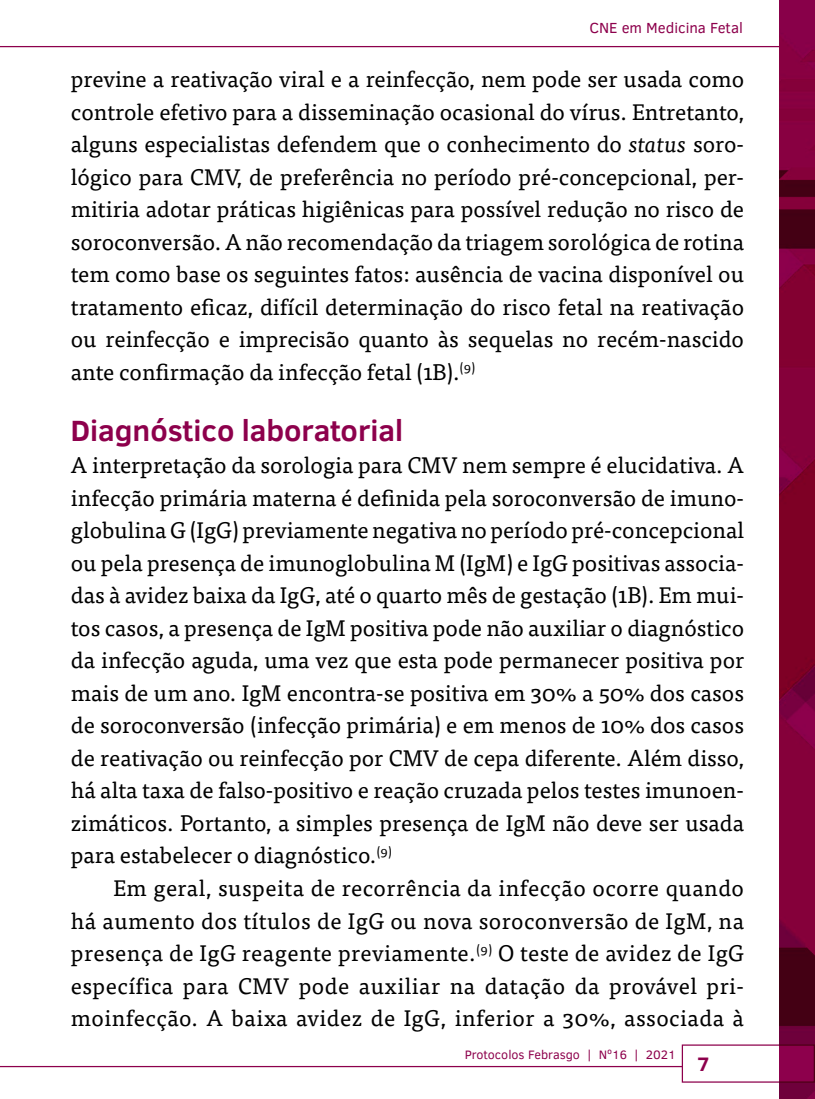
<style>
.page{position:relative;width:815px;height:1099px;background:#fff}
.page>*{position:absolute;margin:0;border:0;box-sizing:border-box;transform-origin:0 0}
.t1{font:700 30px "Clear Sans";color:#8d004c}
.t2{font:22.5px/32.5px "Tisa Pro";color:#000;text-align:justify}
.t3{font:700 20px "Clear Sans";color:#8d004c}
.t4{font:15px "Clear Sans";color:#8d004c}
.t5{font:12.5px "Clear Sans";color:#8d004c}
.s1{font-style:italic}
</style>
<div class="page">
<hr style="left:0;top:1065px;width:815px;height:2px;background:#8d004c">
<hr style="left:0;top:46px;width:815px;height:1px;background:#8d004c">
<div style="left:682px;top:1045px;width:132px;height:36px;background:#fff"></div>
<svg style="left:780px;top:0;width:35px;height:1098px;background:#7a0033"></svg>
<p class="t4" style="left:589px;top:18px;width:155px">CNE em Medicina Fetal</p>
<p class="t2" style="left:71px;top:62px;width:675px">previne a reativação viral e a reinfecção, nem pode ser usada como controle efetivo para a disseminação ocasional do vírus. Entretanto, alguns especialistas defendem que o conhecimento do <span class="s1">status</span> soro&shy;lógico para CMV, de preferência no período pré-concepcional, per&shy;mitiria adotar práticas higiênicas para possível redução no risco de soroconversão. A não recomendação da triagem sorológica de rotina tem como base os seguintes fatos: ausência de vacina disponível ou tratamento eficaz, difícil determinação do risco fetal na reativação ou reinfecção e imprecisão quanto às sequelas no recém-nascido ante confirmação da infecção fetal (1B).<sup>(9)</sup></p>
<h1 class="t1" style="left:71px;top:408px;width:334px">Diagnóstico laboratorial</h1>
<p class="t2" style="left:71px;top:448px;width:675px">A interpretação da sorologia para CMV nem sempre é elucidativa. A infecção primária materna é definida pela soroconversão de imuno&shy;globulina G (IgG) previamente negativa no período pré-concepcional ou pela presença de imunoglobulina M (IgM) e IgG positivas associa&shy;das à avidez baixa da IgG, até o quarto mês de gestação (1B). Em mui&shy;tos casos, a presença de IgM positiva pode não auxiliar o diagnóstico da infecção aguda, uma vez que esta pode permanecer positiva por mais de um ano. IgM encontra-se positiva em 30% a 50% dos casos de soroconversão (infecção primária) e em menos de 10% dos casos de reativação ou reinfecção por CMV de cepa diferente. Além disso, há alta taxa de falso-positivo e reação cruzada pelos testes imunoen&shy;zimáticos. Portanto, a simples presença de IgM não deve ser usada para estabelecer o diagnóstico.<sup>(9)</sup></p>
<p class="t2" style="left:71px;top:870px;width:675px;text-indent:43px">Em geral, suspeita de recorrência da infecção ocorre quando há aumento dos títulos de IgG ou nova soroconversão de IgM, na presença de IgG reagente previamente.<sup>(9)</sup> O teste de avidez de IgG específica para CMV pode auxiliar na datação da provável pri&shy;moinfecção. A baixa avidez de IgG, inferior a 30%, associada à</p>
<p class="t3" style="left:697px;top:1049px;width:14px">7</p>
<p class="t5" style="left:465px;top:1046px;width:213px">Protocolos Febrasgo | Nº16 | 2021</p>
</div>
